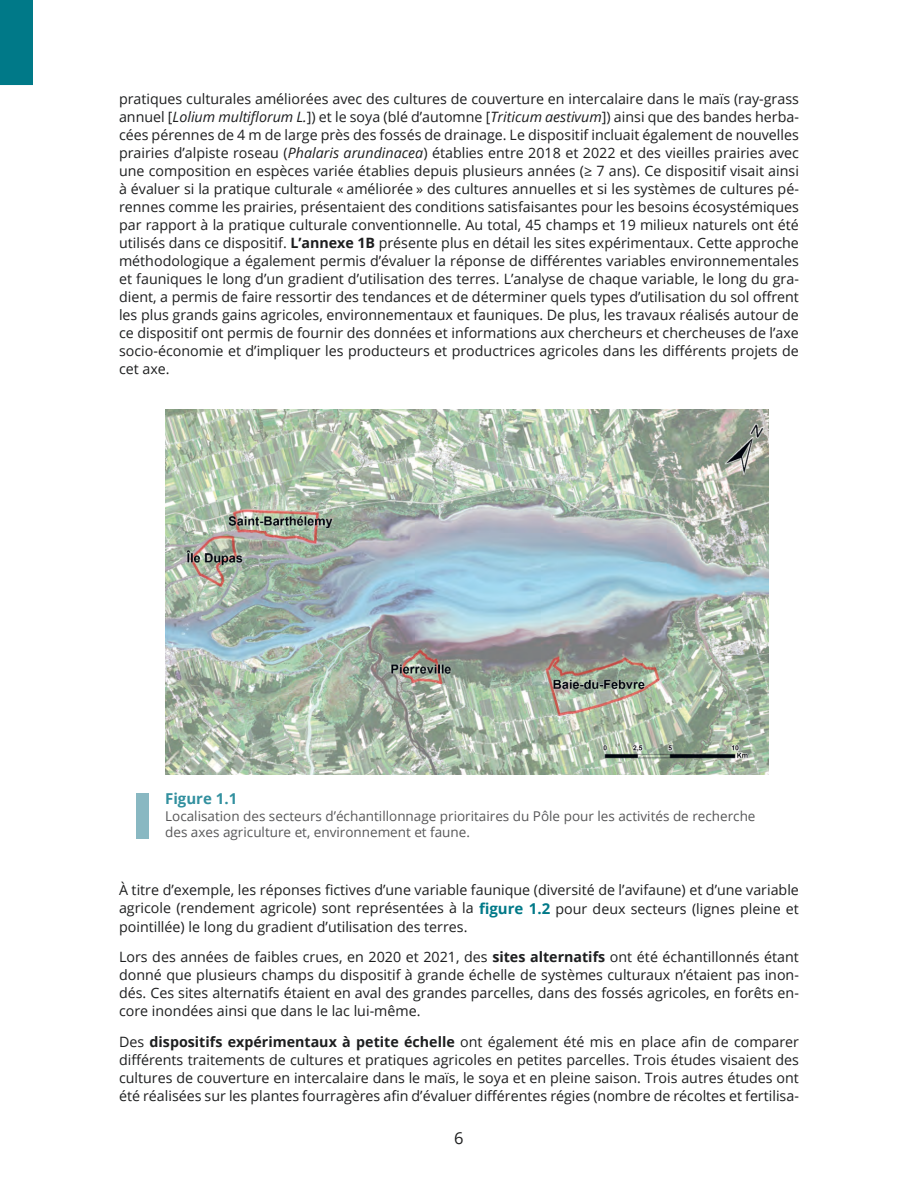
<style>
.page{position:relative;width:918px;height:1188px;background:#fff}
.page>*{position:absolute;margin:0;border:0;box-sizing:border-box;transform-origin:0 0}
.t1{font:16.5px "Open Sans 2";color:#1d1e1f}
.t2{font:700 15px "Open Sans";color:#32909f}
.t3{font:14.25px/18px "Open Sans";color:#1d1e1f;text-align:justify}
.t4{font:13.5px/16.2px "Open Sans";color:#575758}
.s1{font-family:"Open Sans 2"}
.s2{font-style:italic}
.s3{font-weight:700}
.s4{font-family:"Open Sans Bold 2";font-size:15px;color:#007988}
</style>
<div class="page">
<div style="left:0;top:0;width:33px;height:85px;background:#007988"></div>
<img style="left:165px;top:409px;width:604px;height:366px">
<div style="left:136px;top:793px;width:13px;height:45px;background:#89b8c2"></div>
<p class="t3" style="left:119px;top:90px;width:681px">pratiques culturales améliorées avec des cultures de couverture en intercalaire dans le maïs (ray-grass <span class="s1">annuel [</span><span class="s2">Lolium multiflorum L.</span>]) et le soya (blé d’automne [<span class="s2">Triticum aestivum</span>]) ainsi que des bandes herba&shy;cées pérennes de 4 m de large près des fossés de drainage. Le dispositif incluait également de nouvelles prairies d’alpiste roseau (<span class="s2">Phalaris arundinacea</span>) établies entre 2018 et 2022 et des vieilles prairies avec une composition en espèces variée établies depuis plusieurs années (≥ 7 ans). Ce dispositif visait ainsi à évaluer si la pratique culturale « améliorée » des cultures annuelles et si les systèmes de cultures pé&shy;rennes comme les prairies, présentaient des conditions satisfaisantes pour les besoins écosystémiques par rapport à la pratique culturale conventionnelle. Au total, 45 champs et 19 milieux naturels ont été utilisés dans ce dispositif. <span class="s3">L’annexe 1B</span> présente plus en détail les sites expérimentaux. Cette approche méthodologique a également permis d’évaluer la réponse de différentes variables environnementales et fauniques le long d’un gradient d’utilisation des terres. L’analyse de chaque variable, le long du gra&shy;dient, a permis de faire ressortir des tendances et de déterminer quels types d’utilisation du sol offrent les plus grands gains agricoles, environnementaux et fauniques. De plus, les travaux réalisés autour de ce dispositif ont permis de fournir des données et informations aux chercheurs et chercheuses de l’axe socio-économie et d’impliquer les producteurs et productrices agricoles dans les différents projets de cet axe.</p>
<p class="t2" style="left:165px;top:788px;width:74px">Figure 1.1</p>
<p class="t4" style="left:165px;top:807px;width:592px">Localisation des secteurs d’échantillonnage prioritaires du Pôle pour les activités de recherche des axes agriculture et, environnement et faune.</p>
<p class="t3" style="left:119px;top:881px;width:681px">À titre d’exemple, les réponses fictives d’une variable faunique (diversité de l’avifaune) et d’une variable agricole (rendement agricole) sont représentées à la <span class="s4">figure 1.2</span> pour deux secteurs (lignes pleine et pointillée) le long du gradient d’utilisation des terres.</p>
<p class="t3" style="left:119px;top:948px;width:681px">Lors des années de faibles crues, en 2020 et 2021, des <span class="s3">sites alternatifs</span> <span class="s1">ont été échantillonnés étant </span>donné que plusieurs champs du dispositif à grande échelle de systèmes culturaux n’étaient pas inon&shy;dés. Ces sites alternatifs étaient en aval des grandes parcelles, dans des fossés agricoles, en forêts en&shy;core inondées ainsi que dans le lac lui-même.</p>
<p class="t3" style="left:119px;top:1032px;width:681px">Des <span class="s3">dispositifs expérimentaux à petite échelle</span> ont également été mis en place afin de comparer différents traitements de cultures et pratiques agricoles en petites parcelles. Trois études visaient des cultures de couverture en intercalaire dans le maïs, le soya et en pleine saison. Trois autres études ont été réalisées sur les plantes fourragères afin d’évaluer différentes régies (nombre de récoltes et fertilisa<span class="s1">-</span></p>
<p class="t1" style="left:454px;top:1127px;width:11px">6</p>
</div>
